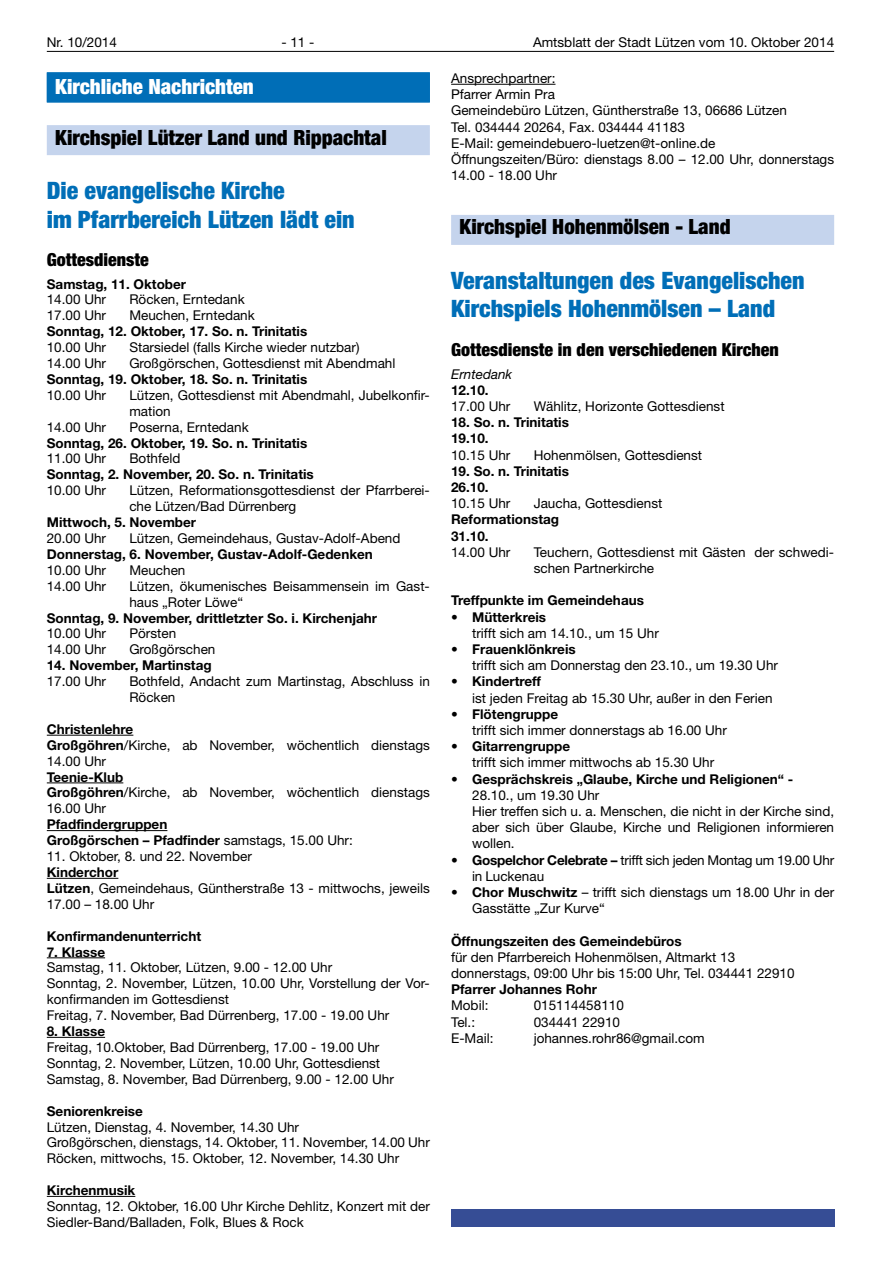
<style>
.page{position:relative;width:881px;height:1263px;background:#fff}
.page>*{position:absolute;margin:0;border:0;box-sizing:border-box;transform-origin:0 0}
.t1{font:900 condensed 24px/28.8px "Helvetica Neue LT";color:#006eb7}
.t2{font:900 condensed 21px "Helvetica Neue LT";color:#000}
.t3{font:900 condensed 21px "Helvetica Neue LT";color:#fff}
.t4{font:900 condensed 18px "Helvetica Neue LT";color:#000}
.t5{font:13.5px/15.9px "Helvetica Neue LT";color:#000}
.t6{font:700 13.5px/16.2px "Helvetica Neue LT";color:#000}
.t7{font:13.5px/16.2px "Helvetica Neue LT";letter-spacing:-.02em;color:#000}
.t8{font:italic 13.5px "Helvetica Neue LT";color:#000}
.s1{font-weight:700}
.s2{font-weight:400}
</style>
<div class="page">
<hr style="left:47px;top:51px;width:786px;height:1px;background:#000">
<div style="left:47px;top:72px;width:382px;height:30px;background:#2684c1"></div>
<div style="left:47px;top:73px;width:382px;height:30px;background:#006eb7"></div>
<div style="left:47px;top:125px;width:382px;height:30px;background:#c5d4ed"></div>
<hr style="left:47px;top:735px;width:86px;height:1px;background:#000">
<hr style="left:47px;top:782px;width:76px;height:1px;background:#000">
<hr style="left:47px;top:830px;width:120px;height:1px;background:#000">
<hr style="left:47px;top:878px;width:71px;height:1px;background:#000">
<hr style="left:47px;top:957px;width:58px;height:1px;background:#000">
<hr style="left:47px;top:1037px;width:58px;height:1px;background:#000">
<hr style="left:47px;top:1196px;width:88px;height:1px;background:#000">
<hr style="left:451px;top:84px;width:104px;height:1px;background:#000">
<div style="left:451px;top:215px;width:382px;height:30px;background:#c5d4ed"></div>
<div style="left:451px;top:1210px;width:382px;height:17px;background:#364d95"></div>
<p class="t5" style="left:47px;top:34px;width:72px">Nr. 10/2014</p>
<p class="t5" style="left:281px;top:34px;width:35px">- 11 -</p>
<p class="t5" style="left:533px;top:34px;width:302px">Amtsblatt der Stadt Lützen vom 10. Oktober 2014</p>
<h2 class="t3" style="left:55px;top:73px;width:200px">Kirchliche Nachrichten</h2>
<h2 class="t2" style="left:55px;top:124px;width:333px">Kirchspiel Lützer Land und Rippachtal</h2>
<h1 class="t1" style="left:47px;top:176px;width:309px">Die evangelische Kirche<br>im Pfarrbereich Lützen lädt ein</h1>
<h3 class="t4" style="left:47px;top:249px;width:104px">Gottesdienste</h3>
<p class="t6" style="left:47px;top:275px;width:141px">Samstag, 11. Oktober</p>
<p class="t5" style="left:47px;top:291px;width:61px">14.00 Uhr</p>
<p class="t5" style="left:129px;top:291px;width:117px">Röcken, Erntedank</p>
<p class="t5" style="left:47px;top:307px;width:61px">17.00 Uhr</p>
<p class="t5" style="left:129px;top:307px;width:127px">Meuchen, Erntedank</p>
<p class="t6" style="left:47px;top:323px;width:262px">Sonntag, 12. Oktober, 17. So. n. Trinitatis</p>
<p class="t5" style="left:47px;top:339px;width:61px">10.00 Uhr</p>
<p class="t5" style="left:129px;top:339px;width:231px">Starsiedel (falls Kirche wieder nutzbar)</p>
<p class="t5" style="left:47px;top:355px;width:61px">14.00 Uhr</p>
<p class="t5" style="left:129px;top:355px;width:267px">Großgörschen, Gottesdienst mit Abendmahl</p>
<p class="t6" style="left:47px;top:371px;width:262px">Sonntag, 19. Oktober, 18. So. n. Trinitatis</p>
<p class="t5" style="left:47px;top:387px;width:61px">10.00 Uhr</p>
<p class="t5" style="left:129px;top:387px;width:302px">Lützen, Gottesdienst mit Abendmahl, Jubelkonfir&shy;mation</p>
<p class="t5" style="left:47px;top:419px;width:61px">14.00 Uhr</p>
<p class="t5" style="left:129px;top:419px;width:121px">Poserna, Erntedank</p>
<p class="t6" style="left:47px;top:434px;width:262px">Sonntag, 26. Oktober, 19. So. n. Trinitatis</p>
<p class="t5" style="left:47px;top:450px;width:61px">11.00 Uhr</p>
<p class="t5" style="left:129px;top:450px;width:53px">Bothfeld</p>
<p class="t6" style="left:47px;top:466px;width:268px">Sonntag, 2. November, 20. So. n. Trinitatis</p>
<p class="t5" style="left:47px;top:482px;width:61px">10.00 Uhr</p>
<p class="t5" style="left:129px;top:482px;width:302px">Lützen, Reformationsgottesdienst der Pfarrberei&shy;che Lützen/Bad Dürrenberg</p>
<p class="t6" style="left:47px;top:514px;width:151px">Mittwoch, 5. November</p>
<p class="t5" style="left:47px;top:530px;width:61px">20.00 Uhr</p>
<p class="t5" style="left:129px;top:530px;width:272px">Lützen, Gemeindehaus, Gustav-Adolf-Abend</p>
<p class="t6" style="left:47px;top:546px;width:327px">Donnerstag, 6. November, Gustav-Adolf-Gedenken</p>
<p class="t5" style="left:47px;top:562px;width:61px">10.00 Uhr</p>
<p class="t5" style="left:129px;top:562px;width:58px">Meuchen</p>
<p class="t5" style="left:47px;top:578px;width:61px">14.00 Uhr</p>
<p class="t5" style="left:129px;top:578px;width:302px">Lützen, ökumenisches Beisammensein im Gast&shy;haus „Roter Löwe“</p>
<p class="t6" style="left:47px;top:609px;width:332px">Sonntag, 9. November, drittletzter So. i. Kirchenjahr</p>
<p class="t5" style="left:47px;top:625px;width:61px">10.00 Uhr</p>
<p class="t5" style="left:129px;top:625px;width:48px">Pörsten</p>
<p class="t5" style="left:47px;top:641px;width:61px">14.00 Uhr</p>
<p class="t5" style="left:129px;top:641px;width:88px">Großgörschen</p>
<p class="t6" style="left:47px;top:657px;width:166px">14. November, Martinstag</p>
<p class="t5" style="left:47px;top:673px;width:61px">17.00 Uhr</p>
<p class="t5" style="left:129px;top:673px;width:302px">Bothfeld, Andacht zum Martinstag, Abschluss in<br>Röcken</p>
<p class="t5" style="left:47px;top:721px;width:384px"><span class="s1">Christenlehre<br>Großgöhren</span>/Kirche, ab November, wöchentlich dienstags<br>14.00 Uhr</p>
<p class="t5" style="left:47px;top:769px;width:384px"><span class="s1">Teenie-Klub<br>Großgöhren</span>/Kirche, ab November, wöchentlich dienstags<br>16.00 Uhr</p>
<p class="t6" style="left:47px;top:816px;width:307px">Pfadfindergruppen<br>Großgörschen – Pfadfinder <span class="s2">samstags, 15.00 Uhr:</span></p>
<p class="t5" style="left:47px;top:848px;width:206px">11. Oktober, 8. und 22. November</p>
<p class="t5" style="left:47px;top:864px;width:384px"><span class="s1">Kinderchor<br>Lützen</span>, Gemeindehaus, Güntherstraße 13 - mittwochs, jeweils<br>17.00 – 18.00 Uhr</p>
<p class="t6" style="left:47px;top:927px;width:156px">Konfirmandenunterricht</p>
<p class="t6" style="left:47px;top:943px;width:60px">7. Klasse</p>
<p class="t5" style="left:47px;top:959px;width:384px">Samstag, 11. Oktober, Lützen, 9.00 - 12.00 Uhr<br>Sonntag, 2. November, Lützen, 10.00 Uhr, Vorstellung der Vor&shy;konfirmanden im Gottesdienst<br>Freitag, 7. November, Bad Dürrenberg, 17.00 - 19.00 Uhr</p>
<p class="t6" style="left:47px;top:1023px;width:60px">8. Klasse</p>
<p class="t5" style="left:47px;top:1039px;width:348px">Freitag, 10.Oktober, Bad Dürrenberg, 17.00 - 19.00 Uhr<br>Sonntag, 2. November, Lützen, 10.00 Uhr, Gottesdienst<br>Samstag, 8. November, Bad Dürrenberg, 9.00 - 12.00 Uhr</p>
<p class="t6" style="left:47px;top:1102px;width:97px">Seniorenkreise</p>
<p class="t5" style="left:47px;top:1118px;width:384px">Lützen, Dienstag, 4. November, 14.30 Uhr<br>Großgörschen, dienstags, 14. Oktober, 11. November, 14.00 Uhr<br>Röcken, mittwochs, 15. Oktober, 12. November, 14.30 Uhr</p>
<p class="t6" style="left:47px;top:1182px;width:90px">Kirchenmusik</p>
<p class="t5" style="left:47px;top:1198px;width:384px">Sonntag, 12. Oktober, 16.00 Uhr Kirche Dehlitz, Konzert mit der<br>Siedler-Band/Balladen, Folk, Blues &amp; Rock</p>
<p class="t5" style="left:451px;top:70px;width:384px">Ansprechpartner:<br>Pfarrer Armin Pra<br>Gemeindebüro Lützen, Güntherstraße 13, 06686 Lützen<br>Tel. 034444 20264, Fax. 034444 41183<br>E-Mail: gemeindebuero-luetzen@t-online.de Öffnungszeiten/Büro: dienstags 8.00 – 12.00 Uhr, donnerstags 14.00 - 18.00 Uhr</p>
<h2 class="t2" style="left:459px;top:214px;width:272px">Kirchspiel Hohenmölsen - Land</h2>
<h1 class="t1" style="left:451px;top:265px;width:355px">Veranstaltungen des Evangelischen<br>Kirchspiels Hohenmölsen – Land</h1>
<h3 class="t4" style="left:451px;top:338px;width:329px">Gottesdienste in den verschiedenen Kirchen</h3>
<p class="t8" style="left:451px;top:366px;width:62px">Erntedank</p>
<p class="t6" style="left:451px;top:382px;width:39px">12.10.</p>
<p class="t5" style="left:451px;top:398px;width:61px">17.00 Uhr</p>
<p class="t5" style="left:533px;top:398px;width:192px">Wählitz, Horizonte Gottesdienst</p>
<p class="t6" style="left:451px;top:414px;width:119px">18. So. n. Trinitatis<br>19.10.</p>
<p class="t5" style="left:451px;top:447px;width:61px">10.15 Uhr</p>
<p class="t5" style="left:533px;top:447px;width:170px">Hohenmölsen, Gottesdienst</p>
<p class="t6" style="left:451px;top:463px;width:119px">19. So. n. Trinitatis<br>26.10.</p>
<p class="t5" style="left:451px;top:495px;width:61px">10.15 Uhr</p>
<p class="t5" style="left:533px;top:495px;width:130px">Jaucha, Gottesdienst</p>
<p class="t6" style="left:451px;top:511px;width:109px">Reformationstag<br>31.10.</p>
<p class="t5" style="left:451px;top:544px;width:61px">14.00 Uhr</p>
<p class="t5" style="left:533px;top:544px;width:302px">Teuchern, Gottesdienst mit Gästen der schwedi&shy;schen Partnerkirche</p>
<p class="t6" style="left:451px;top:592px;width:194px">Treffpunkte im Gemeindehaus</p>
<p class="t5" style="left:472px;top:608px;width:188px;text-indent:-21px">• <span class="s1">Mütterkreis<br></span>trifft sich am 14.10., um 15 Uhr</p>
<p class="t5" style="left:472px;top:641px;width:307px;text-indent:-21px">• <span class="s1">Frauenklönkreis<br></span>trifft sich am Donnerstag den 23.10., um 19.30 Uhr</p>
<p class="t5" style="left:472px;top:673px;width:302px;text-indent:-21px">• <span class="s1">Kindertreff<br></span>ist jeden Freitag ab 15.30 Uhr, außer in den Ferien</p>
<p class="t5" style="left:472px;top:706px;width:256px;text-indent:-21px">• <span class="s1">Flötengruppe<br></span>trifft sich immer donnerstags ab 16.00 Uhr</p>
<p class="t5" style="left:472px;top:738px;width:243px;text-indent:-21px">• <span class="s1">Gitarrengruppe<br></span>trifft sich immer mittwochs ab 15.30 Uhr</p>
<p class="t5" style="left:472px;top:770px;width:363px;text-indent:-21px">• <span class="s1">Gesprächskreis „Glaube, Kirche und Religionen“ - </span>28.10., um 19.30 Uhr<br>Hier treffen sich u. a. Menschen, die nicht in der Kirche sind, aber sich über Glaube, Kirche und Religionen informieren wollen.</p>
<p class="t7" style="left:472px;top:851px;width:363px;text-indent:-21px">• <span class="s1">Gospelchor Celebrate –</span> trifft sich jeden Montag um 19.00 Uhr in Luckenau</p>
<p class="t5" style="left:472px;top:884px;width:363px;text-indent:-21px">• <span class="s1">Chor Muschwitz</span> – trifft sich dienstags um 18.00 Uhr in der<br>Gasstätte „Zur Kurve“</p>
<p class="t6" style="left:451px;top:932px;width:232px">Öffnungszeiten des Gemeindebüros</p>
<p class="t5" style="left:451px;top:949px;width:345px">für den Pfarrbereich Hohenmölsen, Altmarkt 13 donnerstags, 09:00 Uhr bis 15:00 Uhr, Tel. 034441 22910</p>
<p class="t6" style="left:451px;top:981px;width:147px">Pfarrer Johannes Rohr</p>
<p class="t5" style="left:451px;top:997px;width:39px">Mobil:</p>
<p class="t5" style="left:533px;top:997px;width:92px">015114458110</p>
<p class="t5" style="left:451px;top:1014px;width:26px">Tel.:</p>
<p class="t5" style="left:533px;top:1014px;width:88px">034441 22910</p>
<p class="t5" style="left:451px;top:1030px;width:44px">E-Mail:</p>
<p class="t5" style="left:533px;top:1030px;width:172px">johannes.rohr86@gmail.com</p>
</div>
